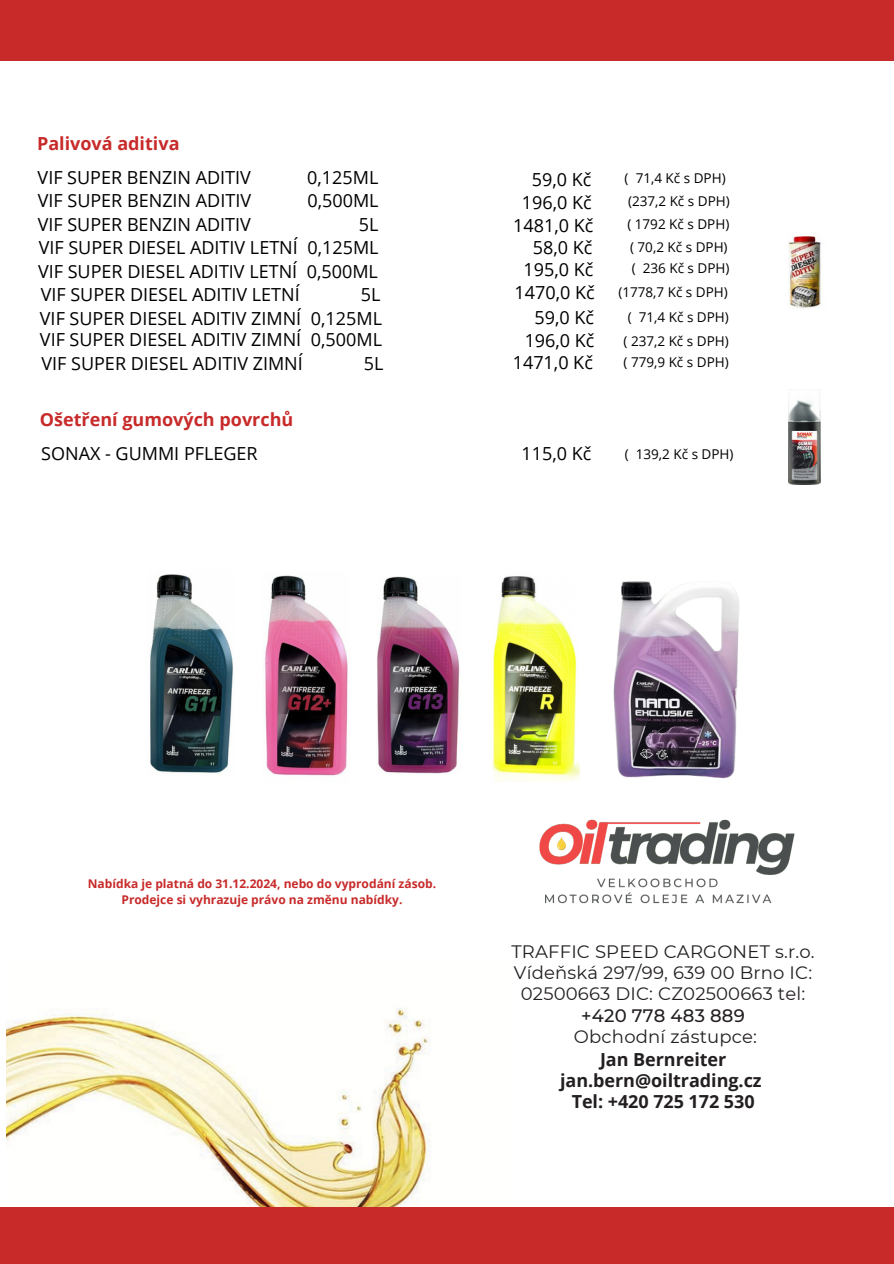
<style>
.page{position:relative;width:894px;height:1264px;background:#fff}
.page>*{position:absolute;margin:0;border:0;box-sizing:border-box;transform-origin:0 0}
.t1{font:18px "Open Sans";color:#000}
.t2{font:18px/21.6px "Montserrat";letter-spacing:.01em;color:#231f20;text-align:center}
.t3{font:700 18px "Open Sans";color:#c82a2a}
.t4{font:13.5px "Open Sans";color:#000}
.t5{font:700 12px "Open Sans";color:#c82a2a}
.s1{font-weight:500}
.s2{font-family:"Open Sans";font-weight:700}
</style>
<div class="page">
<div style="left:0;top:1207px;width:893px;height:56px;background:#c82a2a"></div>
<div style="left:0;top:0;width:893px;height:61px;background:#c82a2a"></div>
<img style="left:539px;top:819px;width:256px;height:85px">
<img style="left:6px;top:1008px;width:424px;height:198px">
<img style="left:150px;top:574px;width:83px;height:199px">
<img style="left:265px;top:575px;width:83px;height:201px">
<img style="left:492px;top:576px;width:87px;height:205px">
<img style="left:613px;top:581px;width:127px;height:198px">
<img style="left:377px;top:576px;width:83px;height:198px">
<img style="left:788px;top:236px;width:33px;height:72px">
<img style="left:788px;top:389px;width:32px;height:96px">
<h1 class="t3" style="left:37px;top:131px;width:144px">Palivová aditiva</h1>
<p class="t1" style="left:38px;top:165px;width:215px">VIF SUPER BENZIN ADITIV</p>
<p class="t1" style="left:307px;top:165px;width:73px">0,125ML</p>
<p class="t1" style="left:532px;top:167px;width:61px">59,0 Kč</p>
<p class="t4" style="left:624px;top:169px;width:102px">( 71,4 Kč s DPH)</p>
<p class="t1" style="left:38px;top:188px;width:215px">VIF SUPER BENZIN ADITIV</p>
<p class="t1" style="left:307px;top:188px;width:73px">0,500ML</p>
<p class="t1" style="left:522px;top:189px;width:71px">196,0 Kč</p>
<p class="t4" style="left:627px;top:192px;width:103px">(237,2 Kč s DPH)</p>
<p class="t1" style="left:38px;top:212px;width:215px">VIF SUPER BENZIN ADITIV</p>
<p class="t1" style="left:359px;top:212px;width:21px">5L</p>
<p class="t1" style="left:513px;top:213px;width:82px">1481,0 Kč</p>
<p class="t4" style="left:627px;top:214px;width:103px">( 1792 Kč s DPH)</p>
<p class="t1" style="left:39px;top:235px;width:341px">VIF SUPER DIESEL ADITIV LETNÍ 0,125ML</p>
<p class="t1" style="left:532px;top:234px;width:61px">58,0 Kč</p>
<p class="t4" style="left:630px;top:238px;width:99px">( 70,2 Kč s DPH)</p>
<p class="t1" style="left:38px;top:258px;width:341px">VIF SUPER DIESEL ADITIV LETNÍ 0,500ML</p>
<p class="t1" style="left:523px;top:256px;width:71px">195,0 Kč</p>
<p class="t4" style="left:631px;top:259px;width:99px">( 236 Kč s DPH)</p>
<p class="t1" style="left:41px;top:282px;width:260px">VIF SUPER DIESEL ADITIV LETNÍ</p>
<p class="t1" style="left:361px;top:282px;width:21px">5L</p>
<p class="t1" style="left:514px;top:280px;width:82px">1470,0 Kč</p>
<p class="t4" style="left:618px;top:283px;width:111px">(1778,7 Kč s DPH)</p>
<p class="t1" style="left:40px;top:306px;width:343px">VIF SUPER DIESEL ADITIV ZIMNÍ 0,125ML</p>
<p class="t1" style="left:534px;top:304px;width:61px">59,0 Kč</p>
<p class="t4" style="left:627px;top:307px;width:102px">( 71,4 Kč s DPH)</p>
<p class="t1" style="left:40px;top:327px;width:263px">VIF SUPER DIESEL ADITIV ZIMNÍ</p>
<p class="t1" style="left:311px;top:327px;width:73px">0,500ML</p>
<p class="t1" style="left:524px;top:328px;width:71px">196,0 Kč</p>
<p class="t4" style="left:623px;top:331px;width:107px">( 237,2 Kč s DPH)</p>
<p class="t1" style="left:512px;top:350px;width:82px">1471,0 Kč</p>
<p class="t1" style="left:41px;top:351px;width:263px">VIF SUPER DIESEL ADITIV ZIMNÍ</p>
<p class="t4" style="left:623px;top:352px;width:107px">( 779,9 Kč s DPH)</p>
<p class="t1" style="left:364px;top:351px;width:21px">5L</p>
<p class="t3" style="left:40px;top:407px;width:255px">Ošetření gumových povrchů</p>
<p class="t1" style="left:41px;top:440px;width:218px">SONAX - GUMMI PFLEGER</p>
<h3 class="t1" style="left:521px;top:440px;width:71px">115,0 Kč</h3>
<p class="t4" style="left:624px;top:444px;width:110px">( 139,2 Kč s DPH)</p>
<h1 class="t5" style="left:88px;top:875px;width:349px">Nabídka je platná do 31.12.2024, nebo do vyprodání zásob.</h1>
<h2 class="t5" style="left:121px;top:891px;width:282px">Prodejce si vyhrazuje právo na změnu nabídky.</h2>
<h2 class="t2" style="left:511px;top:940px;width:305px">TRAFFIC SPEED CARGONET s.r.o.<br>Vídeňská 297/99, 639 00 Brno IC:<br>02500663 DIC: CZ02500663 tel: <span class="s1">+420 778 483 889<br></span>Obchodní zástupce:<br><span class="s2">Jan Bernreiter jan.bern@oiltrading.cz<br>Tel: +420 725 172 530</span></h2>
</div>
